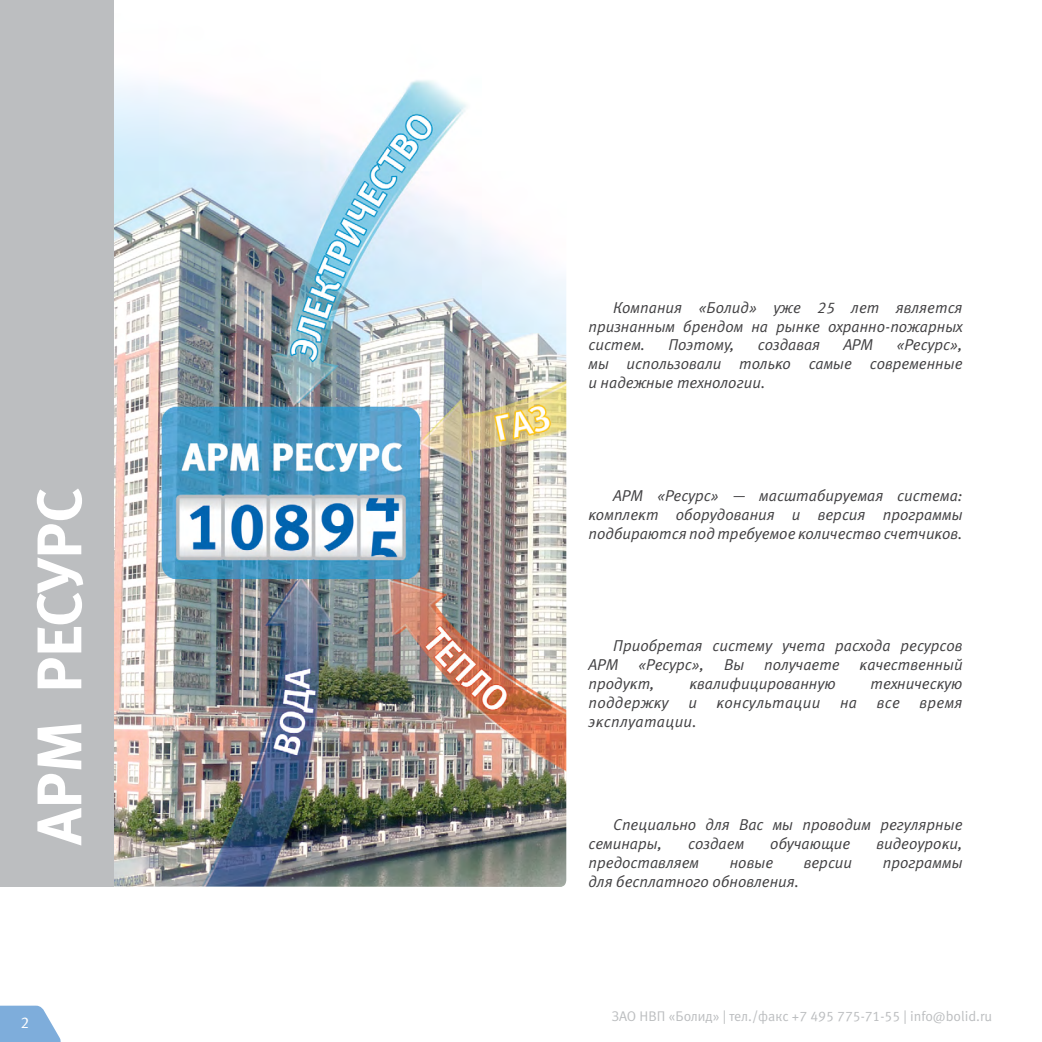
<style>
.page{position:relative;width:1042px;height:1042px;background:#fff}
.page>*{position:absolute;margin:0;border:0;box-sizing:border-box;transform-origin:0 0}
.t1{font:63px "Meta Bold Caps LFC";letter-spacing:-.01em;color:#fff}
.t2{font:italic 15.75px/18.9px "Meta Normal LFC";color:#414042;text-align:justify}
.t3{font:15.75px "Meta Normal LFC";color:#fff}
.t4{font:14px "Meta Normal LFC";color:#bcbec0}
</style>
<div class="page">
<img style="left:113px;top:13px;width:453px;height:874px">
<div style="left:0;top:0;width:113px;height:887px;background:#bcbec0"></div>
<svg style="left:0;top:1005px;width:61px;height:37px"></svg>
<h1 class="t1" style="left:22px;top:845px;width:359px;rotate:-90deg">АРМ Ресурс</h1>
<p class="t3" style="left:21px;top:1014px;width:10px">2</p>
<p class="t2" style="left:588px;top:298px;width:376px;text-indent:25px">Компания «Болид» уже 25 лет является признанным брендом на рынке охранно-пожарных систем.</p>
<p class="t2" style="left:668px;top:335px;width:68px">Поэтому,</p>
<p class="t2" style="left:758px;top:335px;width:64px">создавая</p>
<p class="t2" style="left:843px;top:335px;width:31px">АРМ</p>
<p class="t2" style="left:588px;top:335px;width:376px;text-indent:308px">«Ресурс», мы использовали только самые современные и надежные технологии.</p>
<p class="t2" style="left:588px;top:486px;width:376px;text-indent:25px">АРМ «Ресурс» — масштабируемая система: комплект оборудования и версия программы подбираются под требуемое количество счетчиков.</p>
<p class="t2" style="left:588px;top:636px;width:376px;text-indent:25px">Приобретая систему учета расхода ресурсов<br>АРМ</p>
<p class="t2" style="left:638px;top:655px;width:68px">«Ресурс»,</p>
<p class="t2" style="left:724px;top:655px;width:22px">Вы</p>
<p class="t2" style="left:764px;top:655px;width:77px">получаете</p>
<p class="t2" style="left:859px;top:655px;width:104px">качественный</p>
<p class="t2" style="left:588px;top:674px;width:68px">продукт,</p>
<p class="t2" style="left:689px;top:674px;width:148px">квалифицированную</p>
<p class="t2" style="left:588px;top:674px;width:376px;text-indent:282px">техническую поддержку и консультации на все время эксплуатации.</p>
<p class="t2" style="left:588px;top:815px;width:376px;text-indent:25px">Специально для Вас мы проводим регулярные семинары,</p>
<p class="t2" style="left:688px;top:834px;width:58px">создаем</p>
<p class="t2" style="left:770px;top:834px;width:82px">обучающие</p>
<p class="t2" style="left:876px;top:834px;width:88px">видеоуроки,</p>
<p class="t2" style="left:588px;top:853px;width:112px">предоставляем</p>
<p class="t2" style="left:730px;top:853px;width:45px">новые</p>
<p class="t2" style="left:804px;top:853px;width:50px">версии</p>
<p class="t2" style="left:883px;top:853px;width:81px">программы</p>
<p class="t2" style="left:588px;top:872px;width:212px">для бесплатного обновления.</p>
<p class="t4" style="left:612px;top:1008px;width:382px">ЗАО НВП «Болид» | тел./факс +7 495 775-71-55 | info@bolid.ru</p>
</div>
